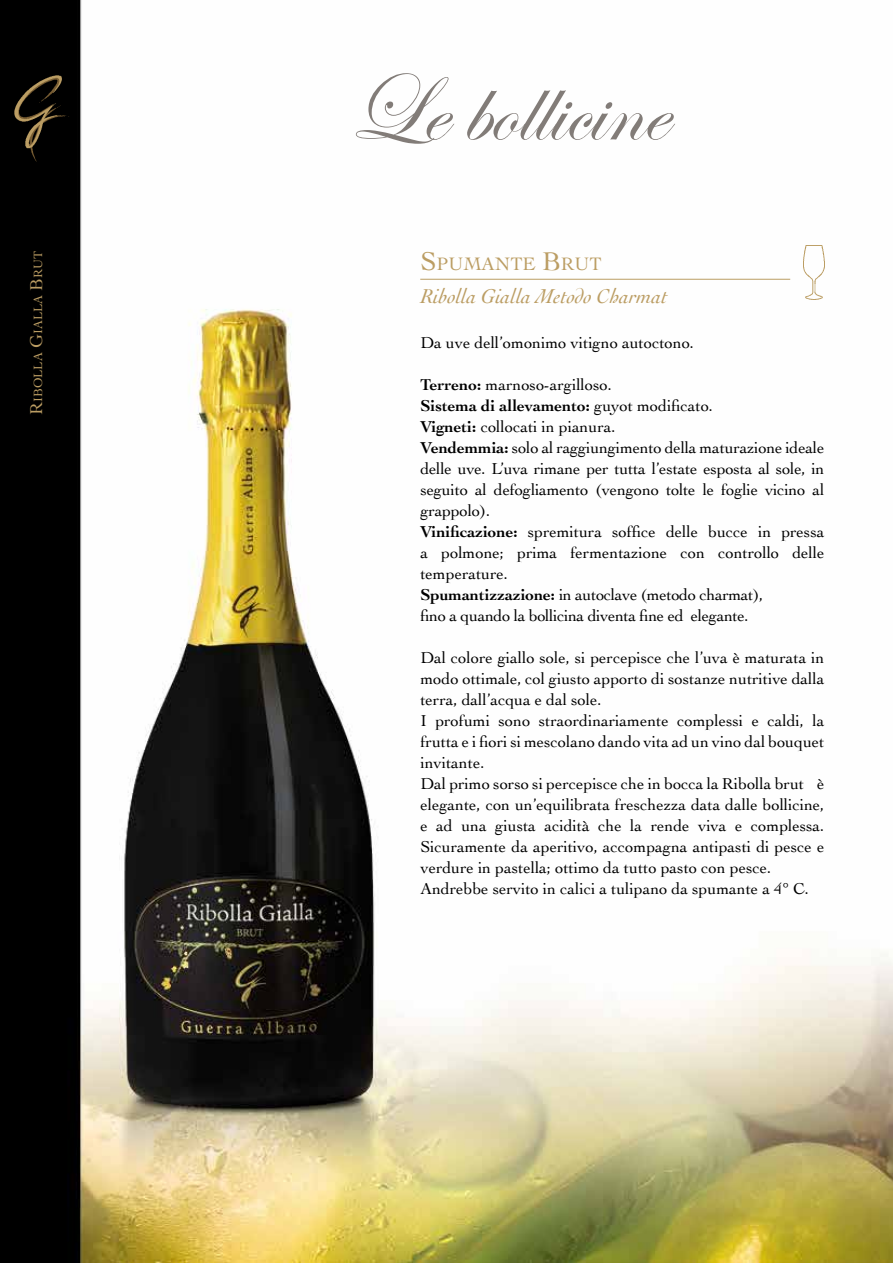
<style>
.page{position:relative;width:893px;height:1263px;background:#fff}
.page>*{position:absolute;margin:0;border:0;box-sizing:border-box;transform-origin:0 0}
.t1{font:97.5px "Edwardian Script ITC";color:#827c78}
.t2{font:italic 21px "Cochin";color:#bb9d63}
.t3{font:18.9px "Cochin";color:#bb9d63}
.t4{font:16.5px/21px "Cochin";color:#000}
.t5{font:12.6px "Cochin";color:#bb9d63}
.s1{font-size:18px}
.s2{font-size:27px}
.s3{font-weight:700}
</style>
<div class="page">
<img style="left:0;top:0;width:893px;height:1263px">
<hr style="left:420px;top:279px;width:370px;height:1px;background:#bb9d63">
<img style="left:803px;top:246px;width:21px;height:54px">
<div style="left:16px;top:75px;width:58px;height:91px;background:#000"></div>
<img style="left:15px;top:75px;width:48px;height:74px">
<h1 class="t1" style="left:347px;top:56px;width:320px">Le bollicine</h1>
<p class="t5" style="left:30px;top:415px;width:165px;rotate:-90deg"><span class="s1">R</span>IBOLLA <span class="s1">G</span>IALLA <span class="s1">B</span>RUT</p>
<p class="t3" style="left:420px;top:251px;width:183px"><span class="s2">S</span>PUMANTE <span class="s2">B</span>RUT</p>
<p class="t2" style="left:420px;top:282px;width:249px">Ribolla Gialla Metodo Charmat</p>
<p class="t4" style="left:420px;top:331px;width:275px">Da uve dell’omonimo vitigno autoctono.</p>
<p class="t4" style="left:420px;top:373px;width:405px"><span class="s3">Terreno:</span> marnoso-argilloso.<br><span class="s3">Sistema di allevamento:</span> guyot modificato.<br><span class="s3">Vigneti:</span> collocati in pianura.<br><span class="s3">Vendemmia:</span> solo al raggiungimento della maturazione ideale delle uve. L’uva rimane per tutta l’estate esposta al sole, in seguito al defogliamento (vengono tolte le foglie vicino al grappolo).<br><span class="s3">Vinificazione:</span> spremitura soffice delle bucce in pressa a polmone; prima fermentazione con controllo delle temperature.<br><span class="s3">Spumantizzazione:</span> in autoclave (metodo charmat),<br>fino a quando la bollicina diventa fine ed elegante.</p>
<p class="t4" style="left:420px;top:646px;width:405px">Dal colore giallo sole, si percepisce che l’uva è maturata in modo ottimale, col giusto apporto di sostanze nutritive dalla terra, dall’acqua e dal sole.<br>I profumi sono straordinariamente complessi e caldi, la frutta e i fiori si mescolano dando vita ad un vino dal bouquet invitante.<br>Dal primo sorso si percepisce che in bocca la Ribolla brut è elegante, con un’equilibrata freschezza data dalle bollicine, e ad una giusta acidità che la rende viva e complessa.<br>Sicuramente da aperitivo, accompagna antipasti di pesce e verdure in pastella; ottimo da tutto pasto con pesce.<br>Andrebbe servito in calici a tulipano da spumante a 4° C.</p>
</div>
